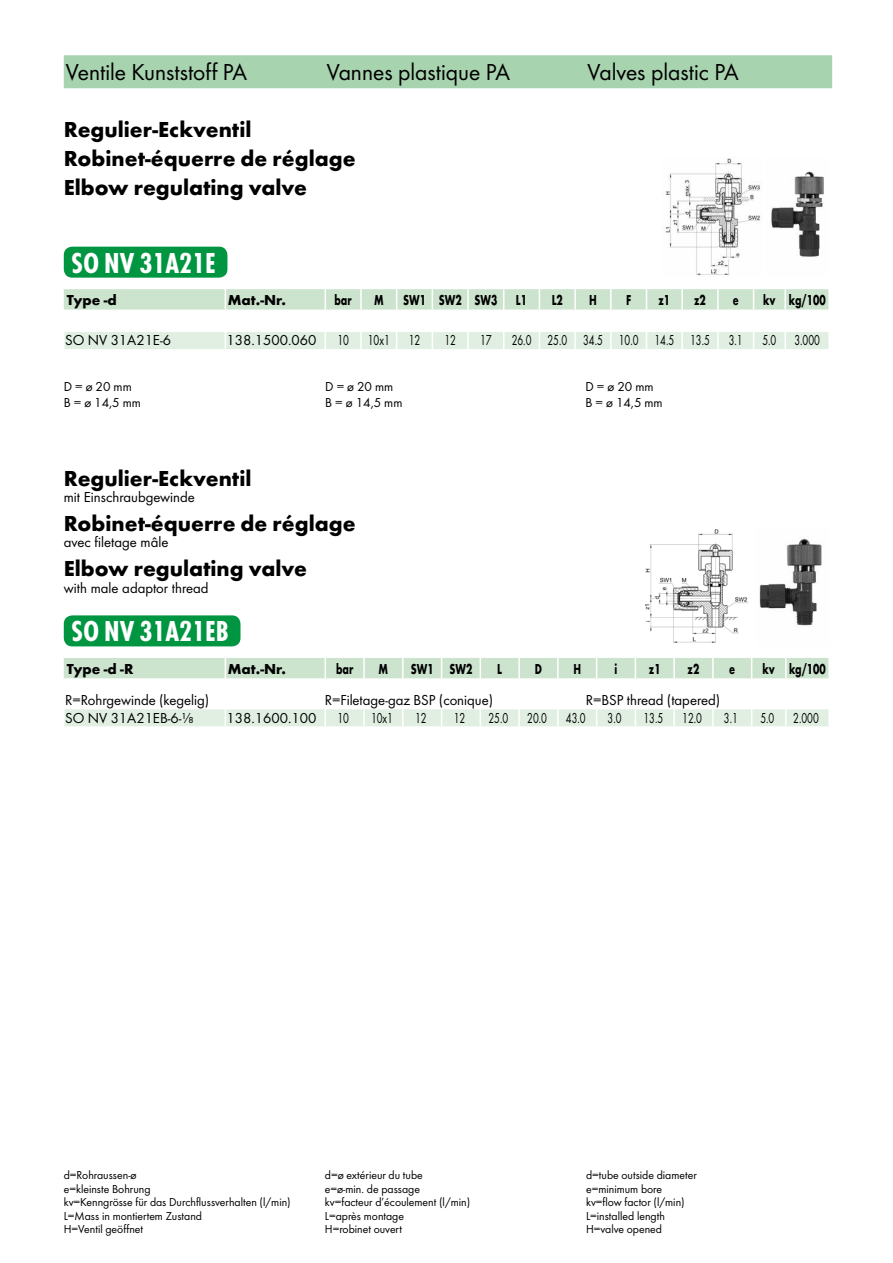
<style>
.page{position:relative;width:893px;height:1263px;background:#fff}
.page>*{position:absolute;margin:0;border:0;box-sizing:border-box;transform-origin:0 0}
.t1{font:700 30px "Futura Con";color:#fff}
.t2{font:24px "Futura Boo";color:#000}
.t3{font:700 22.5px/28.8px "Futura";color:#000}
.t4{font:15px "Futura Boo";color:#000}
.t5{font:15px "Futura Boo";color:#000;scale:.7 1}
.t6{font:700 15px "Futura";color:#000;scale:.7 1}
.t7{font:700 15px "Futura";color:#000}
.t8{font:13.5px/16.2px "Futura Boo";color:#000}
.t9{font:12px/13.5px "Futura Boo";color:#000}
</style>
<div class="page">
<div style="left:63px;top:55px;width:770px;height:34px;background:#a8d3af"></div>
<svg style="left:63px;top:246px;width:766px;height:103px"></svg>
<hr style="left:784px;top:289px;width:2px;height:21px;background:#fff">
<hr style="left:828px;top:289px;width:2px;height:21px;background:#fff">
<img style="left:663px;top:158px;width:99px;height:118px">
<img style="left:767px;top:171px;width:62px;height:105px">
<div style="left:64px;top:247px;width:163px;height:31px;background:#009641;border-radius:9px"></div>
<svg style="left:63px;top:615px;width:766px;height:111px"></svg>
<hr style="left:785px;top:658px;width:2px;height:20px;background:#fff">
<hr style="left:828px;top:658px;width:2px;height:20px;background:#fff">
<img style="left:642px;top:529px;width:109px;height:116px">
<img style="left:755px;top:538px;width:74px;height:107px">
<div style="left:64px;top:615px;width:176px;height:31px;background:#009641;border-radius:9px"></div>
<h2 class="t2" style="left:66px;top:57px;width:183px">Ventile Kunststoff PA</h2>
<h2 class="t2" style="left:327px;top:57px;width:185px">Vannes plastique PA</h2>
<h2 class="t2" style="left:587px;top:57px;width:153px">Valves plastic PA</h2>
<h3 class="t3" style="left:64px;top:115px;width:293px">Regulier-Eckventil<br>Robinet-équerre de réglage<br>Elbow regulating valve</h3>
<h1 class="t1" style="left:71px;top:245px;width:146px">SO NV 31A21E</h1>
<p class="t7" style="left:67px;top:291px;width:51px">Type -d</p>
<p class="t7" style="left:228px;top:291px;width:60px">Mat.-Nr.</p>
<p class="t6" style="left:334px;top:291px;width:26px">bar</p>
<p class="t6" style="left:374px;top:291px;width:15px">M</p>
<p class="t6" style="left:403px;top:291px;width:179px">SW1 SW2 SW3 L1</p>
<p class="t6" style="left:552px;top:291px;width:18px">L2</p>
<p class="t6" style="left:589px;top:291px;width:13px">H</p>
<p class="t6" style="left:626px;top:291px;width:9px">F</p>
<p class="t6" style="left:658px;top:291px;width:18px">z1</p>
<p class="t6" style="left:694px;top:291px;width:18px">z2</p>
<p class="t6" style="left:733px;top:291px;width:10px">e</p>
<p class="t6" style="left:763px;top:291px;width:91px">kv kg/100</p>
<p class="t4" style="left:65px;top:331px;width:107px">SO NV 31A21E-6</p>
<p class="t4" style="left:227px;top:331px;width:91px">138.1500.060</p>
<p class="t5" style="left:337px;top:331px;width:18px">10</p>
<p class="t5" style="left:368px;top:331px;width:33px">10x1</p>
<p class="t5" style="left:409px;top:331px;width:18px">12</p>
<p class="t5" style="left:444px;top:331px;width:18px">12</p>
<p class="t5" style="left:480px;top:331px;width:18px">17</p>
<p class="t5" style="left:512px;top:331px;width:285px">26.0 25.0 34.5 10.0 14.5 13.5</p>
<p class="t5" style="left:729px;top:331px;width:21px">3.1</p>
<p class="t5" style="left:762px;top:331px;width:84px">5.0 3.000</p>
<p class="t8" style="left:64px;top:378px;width:79px">D = ø 20 mm<br>B = ø 14,5 mm</p>
<p class="t8" style="left:325px;top:378px;width:79px">D = ø 20 mm<br>B = ø 14,5 mm</p>
<p class="t8" style="left:586px;top:378px;width:79px">D = ø 20 mm<br>B = ø 14,5 mm</p>
<h3 class="t3" style="left:64px;top:463px;width:189px">Regulier-Eckventil</h3>
<p class="t4" style="left:64px;top:488px;width:133px">mit Einschraubgewinde</p>
<h3 class="t3" style="left:64px;top:509px;width:293px">Robinet-équerre de réglage</h3>
<p class="t4" style="left:64px;top:533px;width:106px">avec filetage mâle</p>
<h3 class="t3" style="left:64px;top:554px;width:245px">Elbow regulating valve</h3>
<p class="t4" style="left:64px;top:579px;width:146px">with male adaptor thread</p>
<h1 class="t1" style="left:71px;top:614px;width:159px">SO NV 31A21EB</h1>
<p class="t7" style="left:67px;top:660px;width:68px">Type -d -R</p>
<p class="t7" style="left:228px;top:660px;width:60px">Mat.-Nr.</p>
<p class="t6" style="left:336px;top:660px;width:26px">bar</p>
<p class="t6" style="left:379px;top:660px;width:15px">M</p>
<p class="t6" style="left:411px;top:660px;width:90px">SW1 SW2</p>
<p class="t6" style="left:497px;top:660px;width:9px">L</p>
<p class="t6" style="left:535px;top:660px;width:12px">D</p>
<p class="t6" style="left:573px;top:660px;width:13px">H</p>
<p class="t6" style="left:615px;top:660px;width:6px">i</p>
<p class="t6" style="left:649px;top:660px;width:18px">z1</p>
<p class="t6" style="left:688px;top:660px;width:18px">z2</p>
<p class="t6" style="left:729px;top:660px;width:10px">e</p>
<p class="t6" style="left:762px;top:660px;width:92px">kv kg/100</p>
<p class="t4" style="left:65px;top:691px;width:145px">R=Rohrgewinde (kegelig)</p>
<p class="t4" style="left:325px;top:691px;width:170px">R=Filetage-gaz BSP (conique)</p>
<p class="t4" style="left:586px;top:691px;width:136px">R=BSP thread (tapered)</p>
<p class="t4" style="left:65px;top:709px;width:130px">SO NV 31A21EB-6-1/8</p>
<p class="t4" style="left:227px;top:709px;width:91px">138.1600.100</p>
<p class="t5" style="left:337px;top:709px;width:18px">10</p>
<p class="t5" style="left:371px;top:709px;width:33px">10x1</p>
<p class="t5" style="left:415px;top:709px;width:18px">12</p>
<p class="t5" style="left:454px;top:709px;width:18px">12</p>
<p class="t5" style="left:488px;top:709px;width:30px">25.0</p>
<p class="t5" style="left:527px;top:709px;width:30px">20.0</p>
<p class="t5" style="left:566px;top:709px;width:30px">43.0</p>
<p class="t5" style="left:608px;top:709px;width:21px">3.0</p>
<p class="t5" style="left:643px;top:709px;width:30px">13.5</p>
<p class="t5" style="left:682px;top:709px;width:30px">12.0</p>
<p class="t5" style="left:724px;top:709px;width:21px">3.1</p>
<p class="t5" style="left:760px;top:709px;width:21px">5.0</p>
<p class="t5" style="left:793px;top:709px;width:38px">2.000</p>
<p class="t9" style="left:64px;top:1168px;width:229px">d=Rohraussen-ø<br>e=kleinste Bohrung<br>kv=Kenngrösse für das Durchflussverhalten (l/min)<br>L=Mass in montiertem Zustand<br>H=Ventil geöffnet</p>
<p class="t9" style="left:325px;top:1168px;width:147px">d=ø extérieur du tube<br>e=ø-min. de passage kv=facteur d’écoulement (l/min)<br>L=après montage<br>H=robinet ouvert</p>
<p class="t9" style="left:586px;top:1168px;width:112px">d=tube outside diameter e=minimum bore kv=flow factor (l/min)<br>L=installed length<br>H=valve opened</p>
</div>
